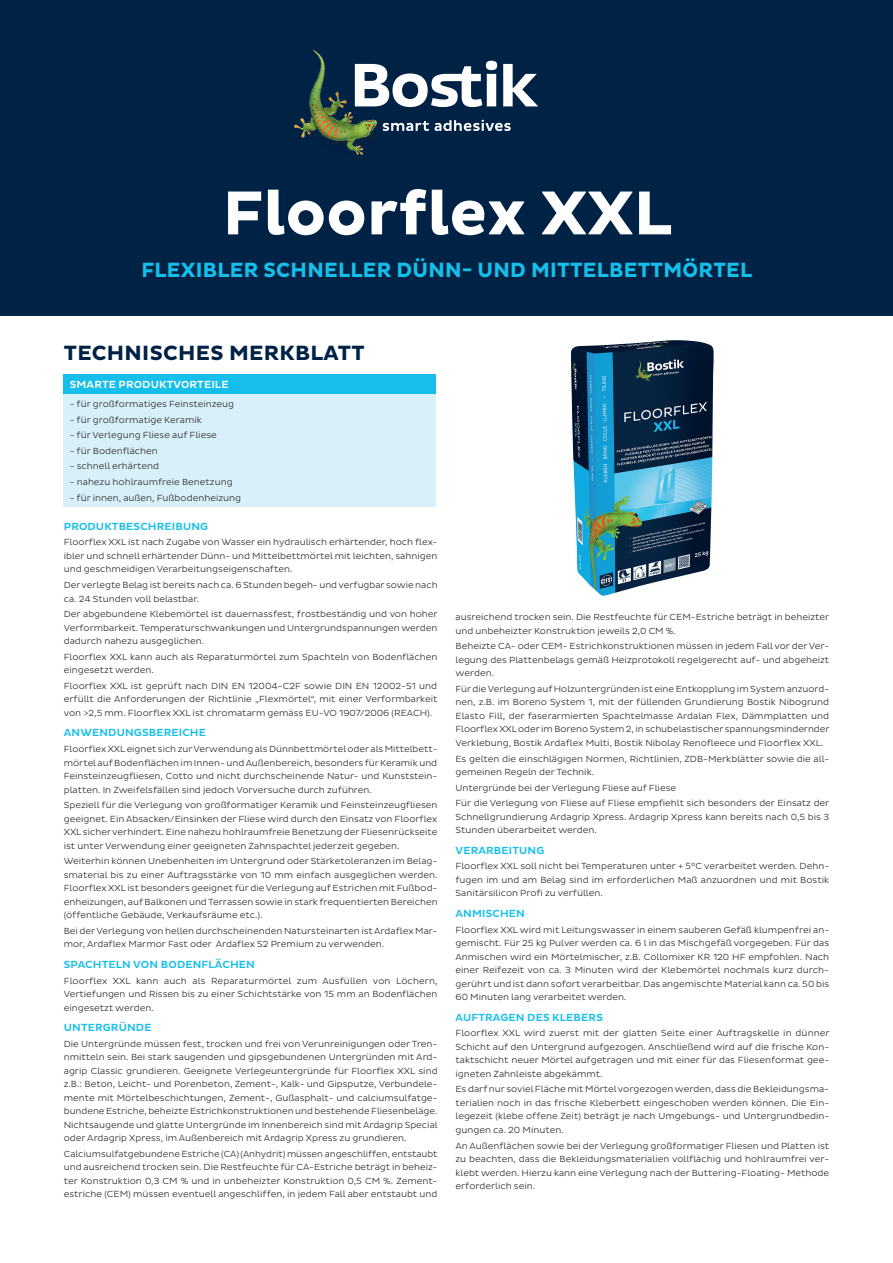
<style>
.page{position:relative;width:893px;height:1263px;background:#fff}
.page>*{position:absolute;margin:0;border:0;box-sizing:border-box;transform-origin:0 0}
.t1{font:700 63px "Bostik";color:#fff}
.t2{font:700 21px "Bostik";letter-spacing:.015em;color:#15bfe9;scale:.95 1}
.t3{font:700 21px "Bostik";letter-spacing:.015em;color:#002245}
.t4{font:500 10.5px "Bostik";letter-spacing:.015em;color:#15bfe9}
.t5{font:500 10.5px "Bostik";letter-spacing:.015em;color:#fff}
.t6{font:300 9px/13.5px "Bostik";color:#231f20;text-align:justify}
</style>
<div class="page">
<div style="left:0;top:0;width:893px;height:316px;background:#002245"></div>
<img style="left:295px;top:51px;width:82px;height:103px">
<svg style="left:383px;top:121px;width:46px;height:10px"></svg>
<svg style="left:435px;top:120px;width:76px;height:11px"></svg>
<svg style="left:355px;top:61px;width:183px;height:46px"></svg>
<img style="left:571px;top:340px;width:143px;height:256px">
<div style="left:64px;top:374px;width:372px;height:20px;background:#15bfe9"></div>
<div style="left:64px;top:394px;width:372px;height:113px;background:#d7f0f9"></div>
<h1 class="t1" style="left:223px;top:177px;width:451px">Floorflex XXL</h1>
<h2 class="t2" style="left:141px;top:257px;width:644px">FLEXIBLER SCHNELLER DÜNN- UND MITTELBETTMÖRTEL</h2>
<h2 class="t3" style="left:64px;top:341px;width:302px">TECHNISCHES MERKBLATT</h2>
<p class="t5" style="left:70px;top:379px;width:160px">SMARTE PRODUKTVORTEILE</p>
<p class="t6" style="left:70px;top:397px;width:166px">- für großformatiges Feinsteinzeug</p>
<p class="t6" style="left:70px;top:413px;width:134px">- für großformatige Keramik</p>
<p class="t6" style="left:70px;top:428px;width:149px">- für Verlegung Fliese auf Fliese</p>
<p class="t6" style="left:70px;top:444px;width:90px">- für Bodenflächen</p>
<p class="t6" style="left:70px;top:460px;width:91px">- schnell erhärtend</p>
<p class="t6" style="left:70px;top:475px;width:164px">- nahezu hohlraumfreie Benetzung</p>
<p class="t6" style="left:70px;top:491px;width:173px">- für innen, außen, Fußbodenheizung</p>
<p class="t4" style="left:64px;top:520px;width:146px">PRODUKTBESCHREIBUNG</p>
<p class="t6" style="left:64px;top:536px;width:375px">Floorflex XXL ist nach Zugabe von Wasser ein hydraulisch erhärtender, hoch flex&shy;ibler und schnell erhärtender Dünn- und Mittelbettmörtel mit leichten, sahnigen und geschmeidigen Verarbeitungseigenschaften.</p>
<p class="t6" style="left:64px;top:578px;width:375px">Der verlegte Belag ist bereits nach ca. 6 Stunden begeh- und verfugbar sowie nach ca. 24 Stunden voll belastbar.</p>
<p class="t6" style="left:64px;top:607px;width:375px">Der abgebundene Klebemörtel ist dauernassfest, frostbeständig und von hoher Verformbarkeit. Temperaturschwankungen und Untergrundspannungen werden dadurch nahezu ausgeglichen.</p>
<p class="t6" style="left:64px;top:650px;width:375px">Floorflex XXL kann auch als Reparaturmörtel zum Spachteln von Bodenflächen eingesetzt werden.</p>
<p class="t6" style="left:64px;top:679px;width:375px">Floorflex XXL ist geprüft nach DIN EN 12004-C2F sowie DIN EN 12002-S1 und erfüllt die Anforderungen der Richtlinie „Flexmörtel“, mit einer Verformbarkeit von &gt;2,5 mm. Floorflex XXL ist chromatarm gemäss EU-VO 1907/2006 (REACH).</p>
<p class="t4" style="left:64px;top:727px;width:144px">ANWENDUNGSBEREICHE</p>
<p class="t6" style="left:64px;top:742px;width:375px">Floorflex XXL eignet sich zur Verwendung als Dünnbettmörtel oder als Mittelbett&shy;mörtel auf Bodenflächen im Innen- und Außenbereich, besonders für Keramik und Feinsteinzeugfliesen, Cotto und nicht durchscheinende Natur- und Kunststein&shy;platten. In Zweifelsfällen sind jedoch Vorversuche durch zuführen.</p>
<p class="t6" style="left:64px;top:798px;width:375px">Speziell für die Verlegung von großformatiger Keramik und Feinsteinzeugfliesen geeignet. Ein Absacken/Einsinken der Fliese wird durch den Einsatz von Floorflex XXL sicher verhindert. Eine nahezu hohlraumfreie Benetzung der Fliesenrückseite ist unter Verwendung einer geeigneten Zahnspachtel jederzeit gegeben.</p>
<p class="t6" style="left:64px;top:854px;width:375px">Weiterhin können Unebenheiten im Untergrund oder Stärketoleranzen im Belag&shy;smaterial bis zu einer Auftragsstärke von 10 mm einfach ausgeglichen werden.<br>Floorflex XXL ist besonders geeignet für die Verlegung auf Estrichen mit Fußbod&shy;enheizungen, auf Balkonen und Terrassen sowie in stark frequentierten Bereichen (öffentliche Gebäude, Verkaufsräume etc.).</p>
<p class="t6" style="left:64px;top:924px;width:375px">Bei der Verlegung von hellen durchscheinenden Natursteinarten ist Ardaflex Mar&shy;mor, Ardaflex Marmor Fast oder Ardaflex S2 Premium zu verwenden.</p>
<p class="t4" style="left:64px;top:958px;width:193px">SPACHTELN VON BODENFLÄCHEN</p>
<p class="t6" style="left:64px;top:974px;width:375px">Floorflex XXL kann auch als Reparaturmörtel zum Ausfüllen von Löchern, Vertiefungen und Rissen bis zu einer Schichtstärke von 15 mm an Bodenflächen eingesetzt werden.</p>
<p class="t4" style="left:64px;top:1021px;width:89px">UNTERGRÜNDE</p>
<p class="t6" style="left:64px;top:1037px;width:375px">Die Untergründe müssen fest, trocken und frei von Verunreinigungen oder Tren&shy;nmitteln sein. Bei stark saugenden und gipsgebundenen Untergründen mit Ard&shy;agrip Classic grundieren. Geeignete Verlegeuntergründe für Floorflex XXL sind z.B.: Beton, Leicht- und Porenbeton, Zement-, Kalk- und Gipsputze, Verbundele&shy;mente mit Mörtelbeschichtungen, Zement-, Gußasphalt- und calciumsulfatge&shy;bundene Estriche, beheizte Estrichkonstruktionen und bestehende Fliesenbeläge.<br>Nichtsaugende und glatte Untergründe im Innenbereich sind mit Ardagrip Special oder Ardagrip Xpress, im Außenbereich mit Ardagrip Xpress zu grundieren.</p>
<p class="t6" style="left:64px;top:1147px;width:375px">Calciumsulfatgebundene Estriche (CA) (Anhydrit) müssen angeschliffen, entstaubt und ausreichend trocken sein. Die Restfeuchte für CA-Estriche beträgt in beheiz&shy;ter Konstruktion 0,3 CM % und in unbeheizter Konstruktion 0,5 CM %. Zement&shy;estriche (CEM) müssen eventuell angeschliffen, in jedem Fall aber entstaubt und</p>
<p class="t6" style="left:455px;top:610px;width:375px">ausreichend trocken sein. Die Restfeuchte für CEM-Estriche beträgt in beheizter und unbeheizter Konstruktion jeweils 2,0 CM %.</p>
<p class="t6" style="left:455px;top:639px;width:375px">Beheizte CA- oder CEM- Estrichkonstruktionen müssen in jedem Fall vor der Ver&shy;legung des Plattenbelags gemäß Heizprotokoll regelgerecht auf- und abgeheizt werden.</p>
<p class="t6" style="left:455px;top:682px;width:376px">Für die Verlegung auf Holzuntergründen ist eine Entkopplung im System anzuord&shy;nen, z.B. im Boreno System 1, mit der füllenden Grundierung Bostik Nibogrund Elasto Fill, der faserarmierten Spachtelmasse Ardalan Flex, Dämmplatten und Floorflex XXL oder im Boreno System 2, in schubelastischer spannungsmindernder Verklebung, Bostik Ardaflex Multi, Bostik Nibolay Renofleece und Floorflex XXL.</p>
<p class="t6" style="left:455px;top:752px;width:375px">Es gelten die einschlägigen Normen, Richtlinien, ZDB-Merkblätter sowie die all&shy;gemeinen Regeln der Technik.</p>
<p class="t6" style="left:455px;top:780px;width:375px;line-height:15.6px">Untergründe bei der Verlegung Fliese auf Fliese<br>Für die Verlegung von Fliese auf Fliese empfiehlt sich besonders der Einsatz der</p>
<p class="t6" style="left:455px;top:810px;width:375px">Schnellgrundierung Ardagrip Xpress. Ardagrip Xpress kann bereits nach 0,5 bis 3<br>Stunden überarbeitet werden.</p>
<p class="t4" style="left:456px;top:844px;width:90px">VERARBEITUNG</p>
<p class="t6" style="left:455px;top:860px;width:375px">Floorflex XXL soll nicht bei Temperaturen unter + 5°C verarbeitet werden. Dehn&shy;fugen im und am Belag sind im erforderlichen Maß anzuordnen und mit Bostik Sanitärsilicon Profi zu verfüllen.</p>
<p class="t4" style="left:456px;top:907px;width:71px">ANMISCHEN</p>
<p class="t6" style="left:455px;top:923px;width:375px">Floorflex XXL wird mit Leitungswasser in einem sauberen Gefäß klumpenfrei an&shy;gemischt. Für 25 kg Pulver werden ca. 6 l in das Mischgefäß vorgegeben. Für das Anmischen wird ein Mörtelmischer, z.B. Collomixer KR 120 HF empfohlen. Nach einer Reifezeit von ca. 3 Minuten wird der Klebemörtel nochmals kurz durch&shy;gerührt und ist dann sofort verarbeitbar. Das angemischte Material kann ca. 50 bis 60 Minuten lang verarbeitet werden.</p>
<p class="t4" style="left:456px;top:1011px;width:149px">AUFTRAGEN DES KLEBERS</p>
<p class="t6" style="left:455px;top:1026px;width:376px">Floorflex XXL wird zuerst mit der glatten Seite einer Auftragskelle in dünner Schicht auf den Untergrund aufgezogen. Anschließend wird auf die frische Kon&shy;taktschicht neuer Mörtel aufgetragen und mit einer für das Fliesenformat gee&shy;igneten Zahnleiste abgekämmt.</p>
<p class="t6" style="left:455px;top:1083px;width:375px">Es darf nur soviel Fläche mit Mörtel vorgezogen werden, dass die Bekleidungsma&shy;terialien noch in das frische Kleberbett eingeschoben werden können. Die Ein&shy;legezeit (klebe offene Zeit) beträgt je nach Umgebungs- und Untergrundbedin&shy;gungen ca. 20 Minuten.</p>
<p class="t6" style="left:455px;top:1139px;width:375px">An Außenflächen sowie bei der Verlegung großformatiger Fliesen und Platten ist zu beachten, dass die Bekleidungsmaterialien vollflächig und hohlraumfrei ver&shy;klebt werden. Hierzu kann eine Verlegung nach der Buttering-Floating- Methode erforderlich sein.</p>
</div>
